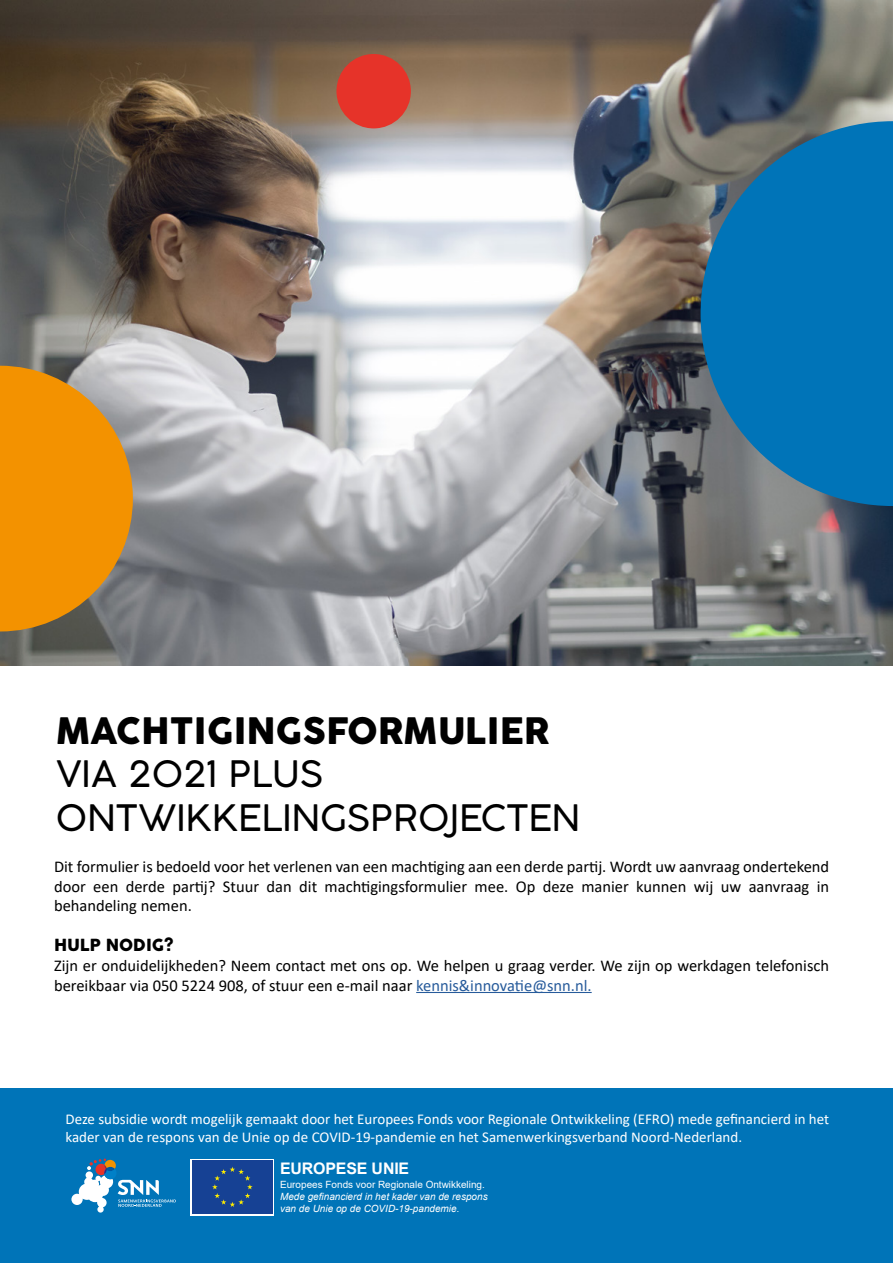
<style>
.page{position:relative;width:893px;height:1263px;background:#fff}
.page>*{position:absolute;margin:0;border:0;box-sizing:border-box;transform-origin:0 0}
.Naam_subsidie_H1{font:300 36px "Cocogoose Pro";color:#000}
.Documenttitel_H1{font:36px "Cocogoose Pro";color:#000}
.Paragraaf{font:16.5px/19.8px "Calibri";color:#000;text-align:justify}
.Tussenkop_H2{font:16.5px "Cocogoose Pro";color:#000}
.t1{font:700 15.9px "Arial";letter-spacing:-.01em;color:#fff}
.Paragraaf_DIAP{font:15px/18px "Calibri";color:#fff}
.t2{font:italic 9.9px/12px "Arial";color:#fff}
.s1{color:#275b9b}
.s2{font-style:normal}
</style>
<div class="page">
<div style="left:0;top:1089px;width:893px;height:174px;background:#0074b8"></div>
<img style="left:1px;top:0;width:892px;height:665px">
<div style="left:336px;top:54px;width:75px;height:74px;background:#e63329;border-radius:50%"></div>
<svg style="left:701px;top:121px;width:192px;height:385px;background:#1973a8"></svg>
<svg style="left:0;top:366px;width:133px;height:265px;background:#dc901d"></svg>
<hr style="left:416px;top:992px;width:176px;height:1px;background:#275b9b">
<svg style="left:71px;top:1158px;width:105px;height:54px"></svg>
<div style="left:191px;top:1159px;width:83px;height:56px;background:#164194"></div>
<svg style="left:212px;top:1167px;width:41px;height:40px"></svg>
<h1 class="Documenttitel_H1" style="left:56px;top:706px;width:495px">MACHTIGINGSFORMULIER</h1>
<h1 class="Naam_subsidie_H1" style="left:56px;top:749px;width:269px">VIA 2021 PLUS</h1>
<h1 class="Naam_subsidie_H1" style="left:56px;top:792px;width:526px">ONTWIKKELINGSPROJECTEN</h1>
<p class="Paragraaf" style="left:54px;top:856px;width:777px">Dit formulier is bedoeld voor het verlenen van een machtiging aan een derde partij. Wordt uw aanvraag ondertekend door een derde partij? Stuur dan dit machtigingsformulier mee. Op deze manier kunnen wij uw aanvraag in behandeling nemen.</p>
<h2 class="Tussenkop_H2" style="left:54px;top:934px;width:121px">HULP NODIG?</h2>
<p class="Paragraaf" style="left:54px;top:955px;width:777px">Zijn er onduidelijkheden? Neem contact met ons op. We helpen u graag verder. We zijn op werkdagen telefonisch bereikbaar via 050 5224 908, of stuur een e-mail naar <span class="s1">kennis&amp;innovatie@snn.nl.</span></p>
<p class="Paragraaf_DIAP" style="left:65px;top:1109px;width:765px">Deze subsidie wordt mogelijk gemaakt door het Europees Fonds voor Regionale Ontwikkeling (EFRO) mede gefinancierd in het kader van de respons van de Unie op de COVID-19-pandemie en het Samenwerkingsverband Noord-Nederland.</p>
<p class="t1" style="left:280px;top:1157px;width:131px">EUROPESE UNIE</p>
<p class="t2" style="left:280px;top:1178px;width:209px"><span class="s2">Europees Fonds voor Regionale Ontwikkeling.<br></span>Mede gefinancierd in het kader van de respons van de Unie op de COVID-19-pandemie.</p>
</div>
